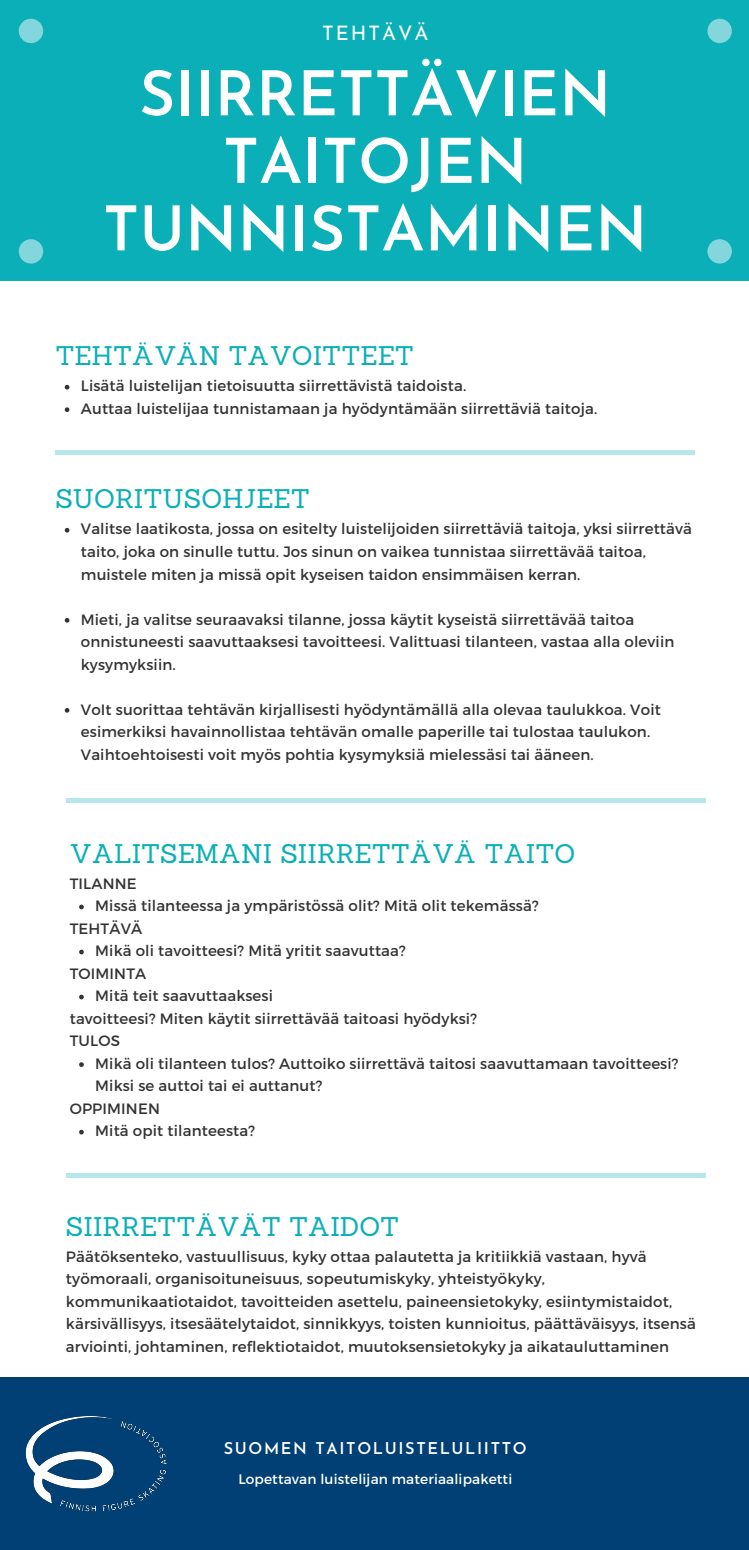
<style>
.page{position:relative;width:749px;height:1550px;background:#fff}
.page>*{position:absolute;margin:0;border:0;box-sizing:border-box;transform-origin:0 0}
.t1{font:600 61.88px/67.5px "Josefin Sans";color:#fff;text-align:center}
.t2{font:26.25px "Sanchez";color:#0bafb8}
.t3{font:20px "Josefin Sans";letter-spacing:.1em;color:#fff}
.t4{font:600 16.25px "Josefin Sans";letter-spacing:.1em;color:#fff}
.t5{font:15px/22.5px "Montserrat";letter-spacing:.01em;color:#333}
.t6{font:13.75px "Montserrat";letter-spacing:.01em;color:#fff}
</style>
<div class="page">
<div style="left:0;top:0;width:748px;height:281px;background:#0bafb8"></div>
<div style="left:19px;top:19px;width:24px;height:24px;background:#83d6db;border-radius:50%"></div>
<div style="left:707px;top:19px;width:24px;height:24px;background:#83d6db;border-radius:50%"></div>
<div style="left:707px;top:239px;width:24px;height:24px;background:#83d6db;border-radius:50%"></div>
<div style="left:19px;top:239px;width:24px;height:24px;background:#83d6db;border-radius:50%"></div>
<div style="left:55px;top:450px;width:640px;height:5px;background:#b7e7ea"></div>
<hr style="left:66px;top:798px;width:639px;height:4px;background:#b7e7ea">
<hr style="left:66px;top:1173px;width:639px;height:4px;background:#b7e7ea">
<svg style="left:65px;top:528px;width:4px;height:4px"></svg>
<svg style="left:65px;top:618px;width:4px;height:4px"></svg>
<svg style="left:65px;top:708px;width:4px;height:4px"></svg>
<svg style="left:79px;top:904px;width:5px;height:5px"></svg>
<svg style="left:79px;top:949px;width:5px;height:5px"></svg>
<svg style="left:79px;top:994px;width:5px;height:5px"></svg>
<svg style="left:79px;top:1062px;width:5px;height:4px"></svg>
<svg style="left:79px;top:1129px;width:5px;height:5px"></svg>
<div style="left:0;top:1377px;width:748px;height:172px;background:#004075"></div>
<svg style="left:65px;top:385px;width:4px;height:4px"></svg>
<svg style="left:65px;top:407px;width:4px;height:5px"></svg>
<img style="left:25px;top:1416px;width:142px;height:96px">
<p class="t3" style="left:322px;top:25px;width:108px">TEHTÄVÄ</p>
<p class="t1" style="left:103px;top:66px;width:545px">SIIRRETTÄVIEN<br>TAITOJEN<br>TUNNISTAMINEN</p>
<p class="t2" style="left:55px;top:339px;width:360px">TEHTÄVÄN TAVOITTEET</p>
<p class="t5" style="left:81px;top:374px;width:387px">Lisätä luistelijan tietoisuutta siirrettävistä taidoista.</p>
<p class="t5" style="left:81px;top:396px;width:518px">Auttaa luistelijaa tunnistamaan ja hyödyntämään siirrettäviä taitoja.</p>
<p class="t2" style="left:55px;top:482px;width:256px">SUORITUSOHJEET</p>
<p class="t5" style="left:81px;top:517px;width:612px">Valitse laatikosta, jossa on esitelty luistelijoiden siirrettäviä taitoja, yksi siirrettävä taito, joka on sinulle tuttu. Jos sinun on vaikea tunnistaa siirrettävää taitoa, muistele miten ja missä opit kyseisen taidon ensimmäisen kerran.</p>
<p class="t5" style="left:81px;top:607px;width:595px">Mieti, ja valitse seuraavaksi tilanne, jossa käytit kyseistä siirrettävää taitoa onnistuneesti saavuttaaksesi tavoitteesi. Valittuasi tilanteen, vastaa alla oleviin kysymyksiin.</p>
<p class="t5" style="left:81px;top:697px;width:581px">VoIt suorittaa tehtävän kirjallisesti hyödyntämällä alla olevaa taulukkoa. Voit esimerkiksi havainnollistaa tehtävän omalle paperille tai tulostaa taulukon.<br>Vaihtoehtoisesti voit myös pohtia kysymyksiä mielessäsi tai ääneen.</p>
<p class="t2" style="left:70px;top:836px;width:507px">VALITSEMANI SIIRRETTÄVÄ TAITO</p>
<p class="t5" style="left:95px;top:893px;width:445px">Missä tilanteessa ja ympäristössä olit? Mitä olit tekemässä?</p>
<p class="t5" style="left:95px;top:938px;width:312px">Mikä oli tavoitteesi? Mitä yritit saavuttaa?</p>
<p class="t5" style="left:95px;top:983px;width:179px">Mitä teit saavuttaaksesi</p>
<p class="t5" style="left:70px;top:871px;width:68px">TILANNE</p>
<p class="t5" style="left:70px;top:916px;width:74px">TEHTÄVÄ</p>
<p class="t5" style="left:70px;top:961px;width:78px">TOIMINTA</p>
<p class="t5" style="left:70px;top:1006px;width:408px">tavoitteesi? Miten käytit siirrettävää taitoasi hyödyksi?</p>
<p class="t5" style="left:70px;top:1028px;width:52px">TULOS</p>
<p class="t5" style="left:95px;top:1051px;width:584px">Mikä oli tilanteen tulos? Auttoiko siirrettävä taitosi saavuttamaan tavoitteesi?<br>Miksi se auttoi tai ei auttanut?</p>
<p class="t5" style="left:95px;top:1118px;width:161px">Mitä opit tilanteesta?</p>
<p class="t5" style="left:70px;top:1096px;width:92px">OPPIMINEN</p>
<p class="t2" style="left:66px;top:1209px;width:335px">SIIRRETTÄVÄT TAIDOT</p>
<p class="t5" style="left:66px;top:1244px;width:631px">Päätöksenteko, vastuullisuus, kyky ottaa palautetta ja kritiikkiä vastaan, hyvä työmoraali, organisoituneisuus, sopeutumiskyky, yhteistyökyky, kommunikaatiotaidot, tavoitteiden asettelu, paineensietokyky, esiintymistaidot, kärsivällisyys, itsesäätelytaidot, sinnikkyys, toisten kunnioitus, päättäväisyys, itsensä arviointi, johtaminen, reflektiotaidot, muutoksensietokyky ja aikatauluttaminen</p>
<p class="t4" style="left:224px;top:1441px;width:304px">SUOMEN TAITOLUISTELULIITTO</p>
<p class="t6" style="left:238px;top:1469px;width:275px">Lopettavan luistelijan materiaalipaketti</p>
</div>
